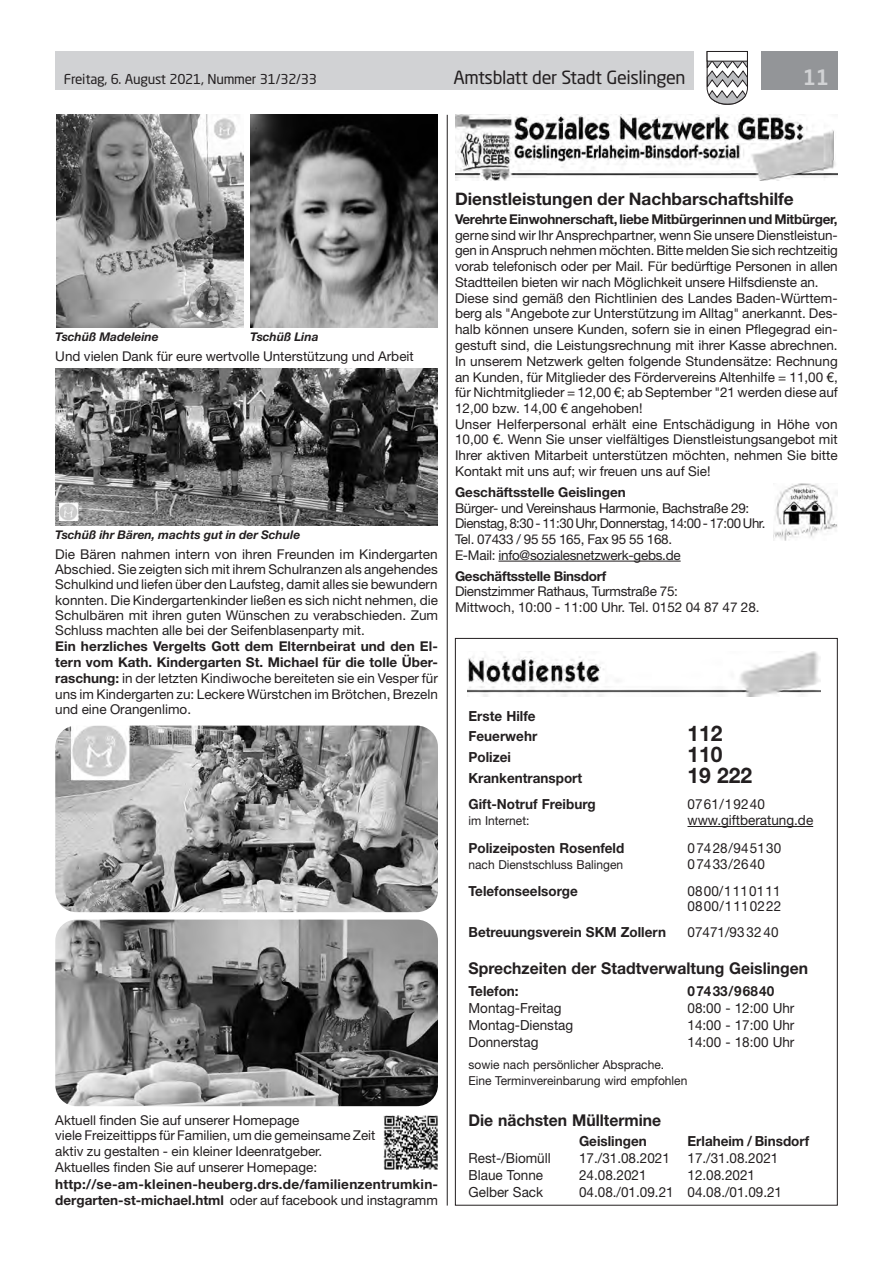
<style>
.page{position:relative;width:893px;height:1263px;background:#fff}
.page>*{position:absolute;margin:0;border:0;box-sizing:border-box;transform-origin:0 0}
.t1{font:700 21.6px "Helvetica Neue LT Std";color:#231f20}
.t2{font:500 21px "Neo Sans Std";color:#d1d2d4}
.t3{font:18px "Neo Sans Std";letter-spacing:-.02em;color:#231f20}
.t4{font:700 17.25px "Helvetica Neue LT Std";color:#231f20}
.t5{font:700 16.2px "Helvetica Neue LT Std";color:#231f20}
.t6{font:13.95px/15.5px "Helvetica Neue LT Std";color:#231f20}
.t7{font:700 13.95px/19.5px "Helvetica Neue LT Std";color:#231f20}
.t8{font:700 13.95px "Helvetica Neue LT Std";letter-spacing:.05em;color:#231f20}
.t9{font:13.5px/15.8px "Helvetica Neue LT Std";color:#231f20;text-align:justify}
.t10{font:13.5px/15.8px "Helvetica Neue LT Std";letter-spacing:-.02em;color:#231f20}
.t11{font:700 13.5px/16.5px "Helvetica Neue LT Std";letter-spacing:.015em;color:#231f20}
.t12{font:700 13.5px "Helvetica Neue LT Std";letter-spacing:-.02em;color:#231f20}
.t13{font:13.5px "Neo Sans Std";letter-spacing:-.015em;color:#231f20}
.t14{font:700 13.5px "Helvetica Neue LT Std";color:#231f20}
.t15{font:12.3px/15.5px "Helvetica Neue LT Std";color:#231f20}
.t16{font:italic 700 12px "Helvetica Neue LT Std";color:#231f20}
.s1{font-weight:700}
.s2{font-weight:400}
</style>
<div class="page">
<div style="left:55px;top:51px;width:639px;height:38px;background:#d1d2d4"></div>
<div style="left:761px;top:51px;width:77px;height:38px;background:#939598"></div>
<svg style="left:706px;top:51px;width:42px;height:54px"></svg>
<div style="left:707px;top:51px;width:41px;height:10px;background:#fff;border:1px solid #231f20"></div>
<hr style="left:447px;top:115px;width:1px;height:1090px;background:#231f20">
<img style="left:56px;top:115px;width:187px;height:212px">
<img style="left:250px;top:115px;width:187px;height:212px">
<img style="left:55px;top:368px;width:383px;height:157px">
<hr style="left:498px;top:561px;width:183px;height:1px;background:#231f20">
<img style="left:455px;top:115px;width:383px;height:66px">
<img style="left:55px;top:919px;width:383px;height:187px">
<img style="left:55px;top:725px;width:383px;height:187px">
<img style="left:774px;top:483px;width:64px;height:58px">
<hr style="left:687px;top:826px;width:126px;height:1px;background:#231f20">
<img style="left:468px;top:652px;width:353px;height:44px">
<img style="left:59px;top:503px;width:19px;height:18px">
<img style="left:384px;top:1115px;width:54px;height:55px">
<p class="t13" style="left:64px;top:71px;width:255px">Freitag, 6. August 2021, Nummer 31/32/33</p>
<h3 class="t3" style="left:453px;top:66px;width:234px">Amtsblatt der Stadt Geislingen</h3>
<h2 class="t2" style="left:803px;top:64px;width:28px">11</h2>
<p class="t16" style="left:55px;top:329px;width:105px">Tschüß Madeleine</p>
<p class="t16" style="left:250px;top:329px;width:70px">Tschüß Lina</p>
<p class="t9" style="left:55px;top:348px;width:360px">Und vielen Dank für eure wertvolle Unterstützung und Arbeit</p>
<p class="t16" style="left:55px;top:527px;width:246px">Tschüß ihr Bären, machts gut in der Schule</p>
<p class="t9" style="left:55px;top:546px;width:384px;line-height:15.3px">Die Bären nahmen intern von ihren Freunden im Kindergarten Abschied. Sie zeigten sich mit ihrem Schulranzen als angehendes Schulkind und liefen über den Laufsteg, damit alles sie bewundern konnten. Die Kindergartenkinder ließen es sich nicht nehmen, die Schulbären mit ihren guten Wünschen zu verabschieden. Zum Schluss machten alle bei der Seifenblasenparty mit.</p>
<p class="t9" style="left:55px;top:638px;width:384px"><span class="s1">Ein herzliches Vergelts Gott dem Elternbeirat und den El&shy;tern vom Kath. Kindergarten St. Michael für die tolle Über&shy;raschung:</span> in der letzten Kindiwoche bereiteten sie ein Vesper für uns im Kindergarten zu: Leckere Würstchen im Brötchen, Brezeln und eine Orangenlimo.</p>
<p class="t9" style="left:55px;top:1112px;width:322px;text-align:left">Aktuell finden Sie auf unserer Homepage<br>viele Freizeittipps für Familien, um die gemeinsame Zeit aktiv zu gestalten - ein kleiner Ideenratgeber.<br>Aktuelles finden Sie auf unserer Homepage:</p>
<p class="t11" style="left:55px;top:1175px;width:384px">http://se-am-kleinen-heuberg.drs.de/familienzentrumkin&shy;dergarten-st-michael.html <span class="s2">oder auf facebook und instagramm</span></p>
<p class="t4" style="left:455px;top:188px;width:340px">Dienstleistungen der Nachbarschaftshilfe</p>
<p class="t12" style="left:455px;top:211px;width:384px">Verehrte Einwohnerschaft, liebe Mitbürgerinnen und Mitbürger,</p>
<p class="t9" style="left:455px;top:227px;width:384px;text-align:left">gerne sind wir Ihr Ansprechpartner, wenn Sie unsere Dienstleistun&shy;gen in Anspruch nehmen möchten. Bitte melden Sie sich rechtzeitig vorab telefonisch oder per Mail. Für bedürftige Personen in allen Stadtteilen bieten wir nach Möglichkeit unsere Hilfsdienste an.<br>Diese sind gemäß den Richtlinien des Landes Baden-Württem&shy;berg als "Angebote zur Unterstützung im Alltag" anerkannt. Des&shy;halb können unsere Kunden, sofern sie in einen Pflegegrad ein&shy;gestuft sind, die Leistungsrechnung mit ihrer Kasse abrechnen.<br>In unserem Netzwerk gelten folgende Stundensätze: Rechnung an Kunden, für Mitglieder des Fördervereins Altenhilfe = 11,00 €, für Nichtmitglieder = 12,00 €; ab September "21 werden diese auf 12,00 bzw. 14,00 € angehoben!<br>Unser Helferpersonal erhält eine Entschädigung in Höhe von 10,00 €. Wenn Sie unser vielfältiges Dienstleistungsangebot mit Ihrer aktiven Mitarbeit unterstützen möchten, nehmen Sie bitte Kontakt mit uns auf; wir freuen uns auf Sie!</p>
<p class="t14" style="left:455px;top:484px;width:172px">Geschäftsstelle Geislingen</p>
<p class="t10" style="left:455px;top:500px;width:312px">Bürger- und Vereinshaus Harmonie, Bachstraße 29:<br>Dienstag, 8:30 - 11:30 Uhr, Donnerstag, 14:00 - 17:00 Uhr.<br>Tel. 07433 / 95 55 165, Fax 95 55 168.<br>E-Mail: info@sozialesnetzwerk-gebs.de</p>
<p class="t12" style="left:455px;top:567px;width:153px">Geschäftsstelle Binsdorf</p>
<p class="t10" style="left:455px;top:583px;width:306px">Dienstzimmer Rathaus, Turmstraße 75:<br>Mittwoch, 10:00 - 11:00 Uhr. Tel. 0152 04 87 47 28.</p>
<p class="t7" style="left:468px;top:706px;width:70px">Erste Hilfe<br>Feuerwehr</p>
<h1 class="t1" style="left:687px;top:719px;width:37px">112</h1>
<p class="t7" style="left:468px;top:747px;width:44px">Polizei</p>
<h1 class="t1" style="left:687px;top:741px;width:37px">110</h1>
<p class="t7" style="left:468px;top:768px;width:115px">Krankentransport</p>
<h1 class="t1" style="left:687px;top:762px;width:66px">19 222</h1>
<p class="t7" style="left:468px;top:793px;width:129px">Gift-Notruf Freiburg</p>
<p class="t6" style="left:687px;top:796px;width:79px">0761/19240</p>
<p class="t15" style="left:468px;top:813px;width:63px">im Internet:</p>
<p class="t6" style="left:687px;top:812px;width:127px">www.giftberatung.de</p>
<p class="t7" style="left:468px;top:837px;width:157px">Polizeiposten Rosenfeld</p>
<p class="t6" style="left:687px;top:840px;width:95px">07428/945130</p>
<p class="t15" style="left:468px;top:857px;width:156px">nach Dienstschluss Balingen</p>
<p class="t6" style="left:687px;top:856px;width:79px">07433/2640</p>
<p class="t7" style="left:468px;top:880px;width:111px">Telefonseelsorge</p>
<p class="t6" style="left:687px;top:883px;width:95px">0800/1110111<br>0800/1110222</p>
<p class="t7" style="left:468px;top:922px;width:199px">Betreuungsverein SKM Zollern</p>
<p class="t6" style="left:687px;top:924px;width:93px">07471/93 32 40</p>
<p class="t5" style="left:468px;top:959px;width:341px">Sprechzeiten der Stadtverwaltung Geislingen</p>
<p class="t7" style="left:468px;top:981px;width:52px">Telefon:</p>
<p class="t8" style="left:687px;top:982px;width:88px">07433/96840</p>
<p class="t6" style="left:468px;top:1000px;width:95px">Montag-Freitag</p>
<p class="t6" style="left:687px;top:1000px;width:108px">08:00 - 12:00 Uhr</p>
<p class="t6" style="left:468px;top:1017px;width:106px">Montag-Dienstag</p>
<p class="t6" style="left:687px;top:1017px;width:108px">14:00 - 17:00 Uhr</p>
<p class="t6" style="left:468px;top:1034px;width:72px">Donnerstag</p>
<p class="t6" style="left:687px;top:1034px;width:108px">14:00 - 18:00 Uhr</p>
<p class="t15" style="left:468px;top:1057px;width:220px">sowie nach persönlicher Absprache.<br>Eine Terminvereinbarung wird empfohlen</p>
<p class="t5" style="left:468px;top:1110px;width:194px">Die nächsten Mülltermine</p>
<p class="t7" style="left:579px;top:1131px;width:69px">Geislingen</p>
<p class="t7" style="left:687px;top:1131px;width:123px">Erlaheim / Binsdorf</p>
<p class="t6" style="left:468px;top:1150px;width:84px">Rest-/Biomüll</p>
<p class="t6" style="left:579px;top:1150px;width:92px">17./31.08.2021</p>
<p class="t6" style="left:687px;top:1150px;width:92px">17./31.08.2021</p>
<p class="t6" style="left:468px;top:1167px;width:76px">Blaue Tonne</p>
<p class="t6" style="left:579px;top:1167px;width:69px">24.08.2021</p>
<p class="t6" style="left:687px;top:1167px;width:69px">12.08.2021</p>
<p class="t6" style="left:469px;top:1184px;width:76px">Gelber Sack</p>
<p class="t6" style="left:579px;top:1184px;width:204px">04.08./01.09.21 04.08./01.09.21</p>
</div>
